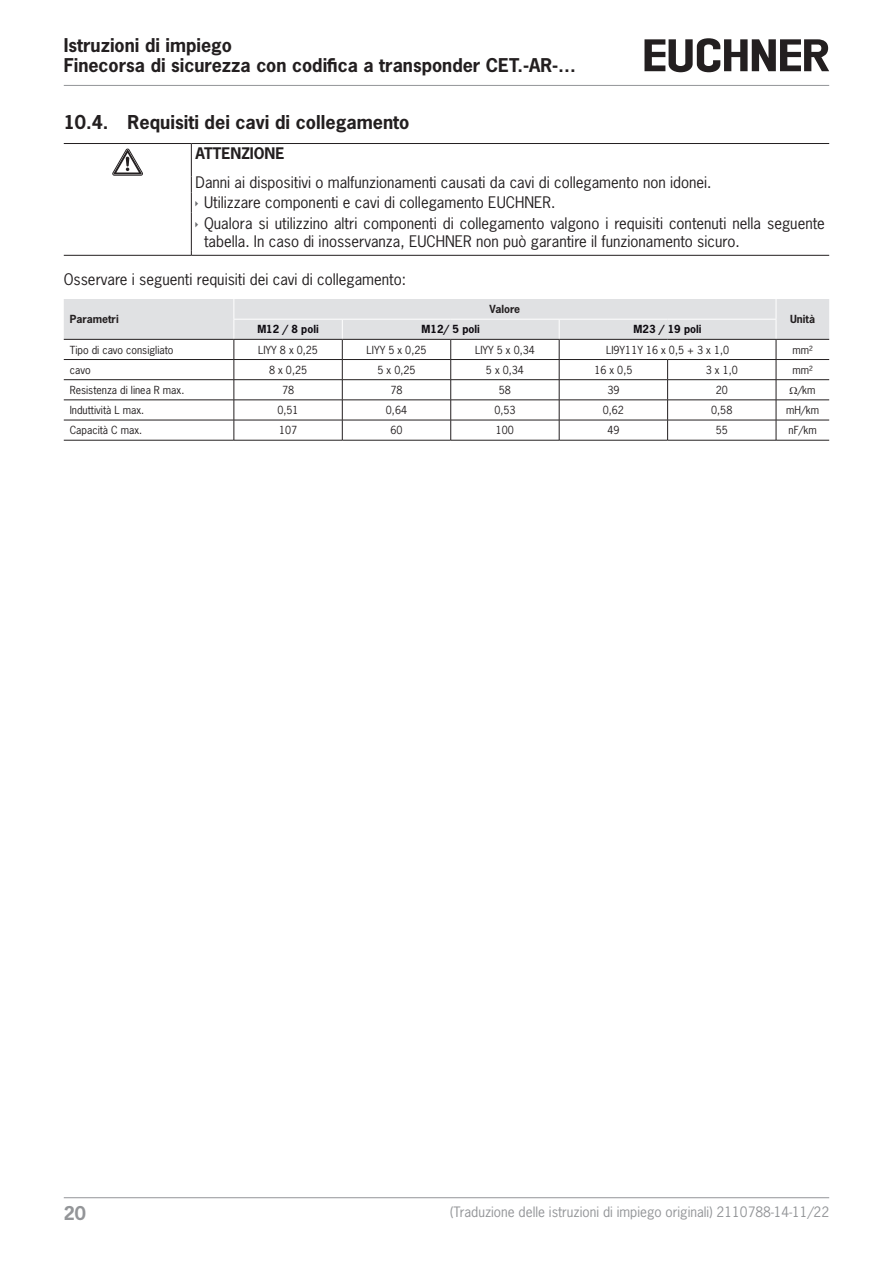
<style>
.page{position:relative;width:893px;height:1263px;background:#fff}
.page>*{position:absolute;margin:0;border:0;box-sizing:border-box;transform-origin:0 0}
.t1{font:700 18px "News Gothic Std";color:#231f20}
.t2{font:700 17.85px/20.2px "News Gothic Std";color:#231f20}
.t3{font:700 17.85px "News Gothic Std";color:#939598}
.paragraph{font:15px/18px "News Gothic Std";color:#231f20}
.signalword{font:700 15px "News Gothic Std";color:#231f20}
.t4{font:13.5px "News Gothic Std";color:#939598}
.tablebodycentred{font:10.5px "News Gothic Std";color:#231f20}
.tablebodyleft{font:10.5px "News Gothic Std";color:#231f20}
.tableheadcentered{font:700 10.5px "News Gothic Std";color:#0e0b11}
.tableheadcentered-2{font:700 10.5px "News Gothic Std";color:#231f20}
.tableheadleft{font:700 10.5px "News Gothic Std";color:#231f20}
</style>
<div class="page">
<hr style="left:64px;top:85px;width:765px;height:1px;background:#939598">
<hr style="left:64px;top:1197px;width:765px;height:1px;background:#939598">
<svg style="left:644px;top:38px;width:185px;height:34px"></svg>
<hr style="left:64px;top:143px;width:127px;height:1px;background:#231f20">
<hr style="left:191px;top:143px;width:638px;height:1px;background:#231f20">
<hr style="left:191px;top:144px;width:1px;height:33px;background:#231f20">
<hr style="left:191px;top:213px;width:1px;height:38px;background:#231f20">
<hr style="left:64px;top:255px;width:127px;height:1px;background:#231f20">
<hr style="left:191px;top:255px;width:638px;height:1px;background:#231f20">
<svg style="left:113px;top:149px;width:29px;height:26px"></svg>
<hr style="left:64px;top:440px;width:170px;height:1px;background:#231f20">
<hr style="left:234px;top:440px;width:108px;height:1px;background:#231f20">
<hr style="left:342px;top:440px;width:109px;height:1px;background:#231f20">
<hr style="left:451px;top:440px;width:108px;height:1px;background:#231f20">
<hr style="left:559px;top:440px;width:109px;height:1px;background:#231f20">
<hr style="left:668px;top:440px;width:108px;height:1px;background:#231f20">
<hr style="left:776px;top:440px;width:53px;height:1px;background:#231f20">
<svg style="left:191px;top:177px;width:1px;height:36px"></svg>
<svg style="left:64px;top:299px;width:765px;height:141px"></svg>
<p class="t2" style="left:64px;top:34px;width:514px">Istruzioni di impiego<br>Finecorsa di sicurezza con codifica a transponder CET.-AR-…</p>
<p class="t1" style="left:64px;top:110px;width:347px">10.4. Requisiti dei cavi di collegamento</p>
<p class="signalword" style="left:196px;top:144px;width:90px">ATTENZIONE</p>
<p class="paragraph" style="left:196px;top:173px;width:517px">Danni ai dispositivi o malfunzionamenti causati da cavi di collegamento non idonei.</p>
<p class="paragraph" style="left:204px;top:194px;width:353px">Utilizzare componenti e cavi di collegamento EUCHNER.</p>
<p class="paragraph" style="left:204px;top:214px;width:622px">Qualora si utilizzino altri componenti di collegamento valgono i requisiti contenuti nella seguente tabella. In caso di inosservanza, EUCHNER non può garantire il funzionamento sicuro.</p>
<p class="paragraph" style="left:64px;top:270px;width:344px">Osservare i seguenti requisiti dei cavi di collegamento:</p>
<p class="tableheadleft" style="left:70px;top:312px;width:50px">Parametri</p>
<p class="tableheadcentered-2" style="left:490px;top:302px;width:32px">Valore</p>
<p class="tableheadcentered-2" style="left:790px;top:312px;width:26px">Unità</p>
<p class="tableheadcentered" style="left:257px;top:322px;width:63px">M12 / 8 poli</p>
<p class="tableheadcentered" style="left:422px;top:322px;width:60px">M12/ 5 poli</p>
<p class="tableheadcentered" style="left:634px;top:322px;width:69px">M23 / 19 poli</p>
<p class="tablebodyleft" style="left:70px;top:343px;width:105px">Tipo di cavo consigliato</p>
<p class="tablebodycentred" style="left:258px;top:343px;width:61px">LIYY 8 x 0,25</p>
<p class="tablebodycentred" style="left:367px;top:343px;width:61px">LIYY 5 x 0,25</p>
<p class="tablebodycentred" style="left:475px;top:343px;width:61px">LIYY 5 x 0,34</p>
<p class="tablebodycentred" style="left:606px;top:343px;width:124px">LI9Y11Y 16 x 0,5 + 3 x 1,0</p>
<p class="tablebodycentred" style="left:792px;top:343px;width:22px">mm²</p>
<p class="tablebodyleft" style="left:70px;top:363px;width:22px">cavo</p>
<p class="tablebodycentred" style="left:269px;top:363px;width:40px">8 x 0,25</p>
<p class="tablebodycentred" style="left:377px;top:363px;width:40px">5 x 0,25</p>
<p class="tablebodycentred" style="left:486px;top:363px;width:40px">5 x 0,34</p>
<p class="tablebodycentred" style="left:594px;top:363px;width:40px">16 x 0,5</p>
<p class="tablebodycentred" style="left:706px;top:363px;width:34px">3 x 1,0</p>
<p class="tablebodycentred" style="left:792px;top:363px;width:22px">mm²</p>
<p class="tablebodyleft" style="left:70px;top:383px;width:116px">Resistenza di linea R max.</p>
<p class="tablebodycentred" style="left:282px;top:383px;width:14px">78</p>
<p class="tablebodycentred" style="left:390px;top:383px;width:14px">78</p>
<p class="tablebodycentred" style="left:499px;top:383px;width:14px">58</p>
<p class="tablebodycentred" style="left:607px;top:383px;width:14px">39</p>
<p class="tablebodycentred" style="left:716px;top:383px;width:14px">20</p>
<p class="tablebodycentred" style="left:798px;top:383px;width:19px">/km</p>
<p class="tablebodyleft" style="left:70px;top:403px;width:76px">Induttività L max.</p>
<p class="tablebodycentred" style="left:277px;top:403px;width:23px">0,51</p>
<p class="tablebodycentred" style="left:386px;top:403px;width:23px">0,64</p>
<p class="tablebodycentred" style="left:494px;top:403px;width:23px">0,53</p>
<p class="tablebodycentred" style="left:603px;top:403px;width:23px">0,62</p>
<p class="tablebodycentred" style="left:711px;top:403px;width:23px">0,58</p>
<p class="tablebodycentred" style="left:786px;top:403px;width:34px">mH/km</p>
<p class="tablebodyleft" style="left:70px;top:423px;width:74px">Capacità C max.</p>
<p class="tablebodycentred" style="left:279px;top:423px;width:20px">107</p>
<p class="tablebodycentred" style="left:390px;top:423px;width:14px">60</p>
<p class="tablebodycentred" style="left:496px;top:423px;width:20px">100</p>
<p class="tablebodycentred" style="left:607px;top:423px;width:14px">49</p>
<p class="tablebodycentred" style="left:716px;top:423px;width:14px">55</p>
<p class="tablebodycentred" style="left:788px;top:423px;width:30px">nF/km</p>
<p class="t3" style="left:64px;top:1201px;width:24px">20</p>
<p class="t4" style="left:450px;top:1203px;width:381px">(Traduzione delle istruzioni di impiego originali) 2110788-14-11/22</p>
</div>
